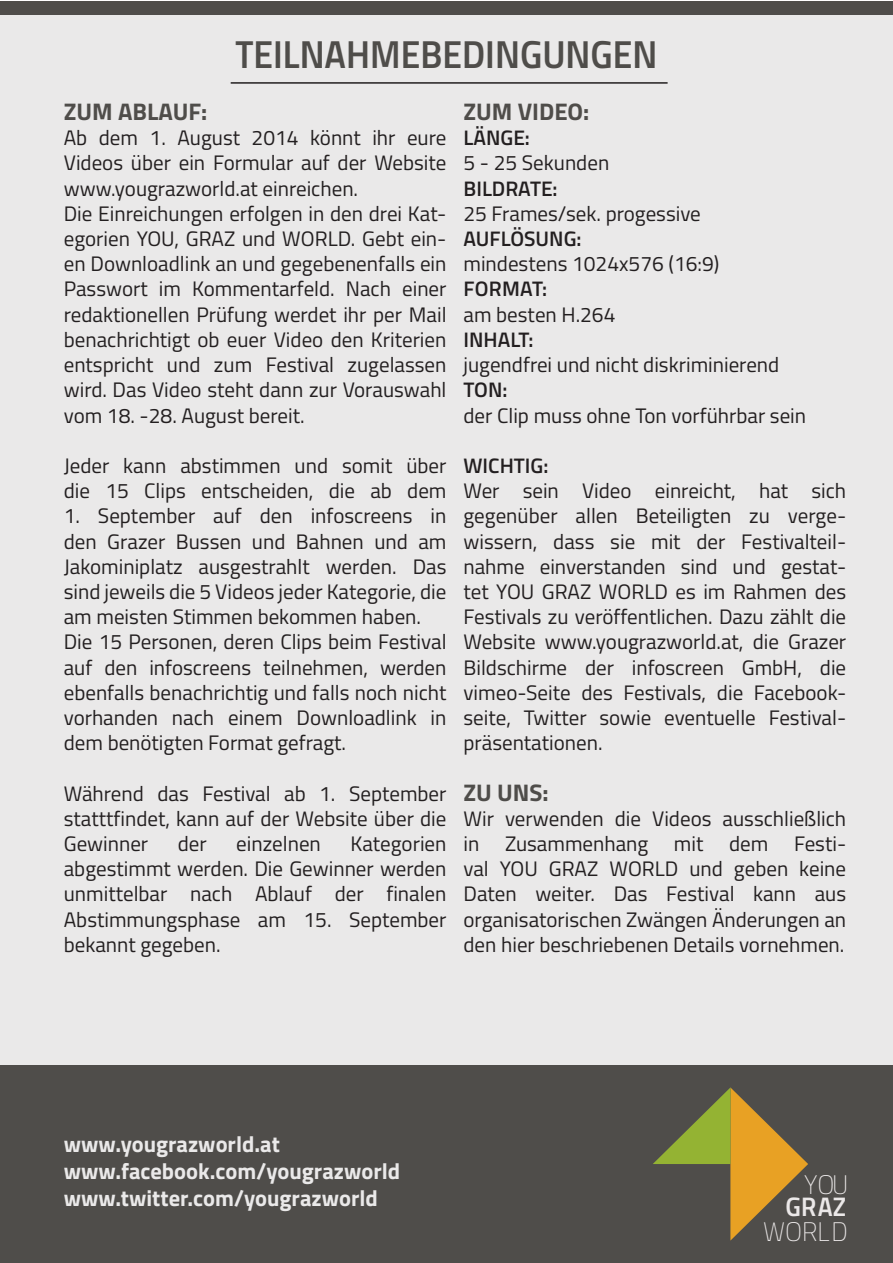
<style>
.page{position:relative;width:893px;height:1263px;background:#fff}
.page>*{position:absolute;margin:0;border:0;box-sizing:border-box;transform-origin:0 0}
.t1{font:39px "Titillium Semibold Upright";color:#4f4d4a}
.t2{font:26.85px "Titillium Thin Upright";color:#ebe8e8}
.t3{font:26.85px "Titillium Semibold Upright";color:#ebe8e8}
.t4{font:700 24px "Titillium";color:#4f4d4a}
.t5{font:700 22.5px/27px "Titillium";color:#eae9e9}
.t6{font:21px/25.2px "Titillium";color:#231f20;text-align:justify}
.t7{font:600 21px "Titillium";color:#231f20}
</style>
<div class="page">
<div style="left:0;top:1px;width:892px;height:1262px;background:#eae9e9"></div>
<hr style="left:231px;top:82px;width:437px;height:2px;background:#231f20">
<div style="left:0;top:1065px;width:892px;height:198px;background:#4f4d4a"></div>
<div style="left:0;top:1px;width:892px;height:14px;background:#4f4d4a"></div>
<svg style="left:653px;top:1087px;width:155px;height:153px"></svg>
<h1 class="t1" style="left:235px;top:25px;width:424px">TEILNAHMEBEDINGUNGEN</h1>
<p class="t4" style="left:64px;top:93px;width:145px">ZUM ABLAUF:</p>
<p class="t6" style="left:64px;top:124px;width:384px;text-align:left">Ab dem 1. August 2014 könnt ihr eure Videos über ein Formular auf der Website www.yougrazworld.at einreichen.<br>Die Einreichungen erfolgen in den drei Kat&shy;egorien YOU, GRAZ und WORLD. Gebt ein&shy;en Downloadlink an und gegebenenfalls ein Passwort im Kommentarfeld. Nach einer redaktionellen Prüfung werdet ihr per Mail benachrichtigt ob euer Video den Kriterien entspricht und zum Festival zugelassen wird. Das Video steht dann zur Vorauswahl vom 18. -28. August bereit.</p>
<p class="t6" style="left:64px;top:452px;width:384px">Jeder kann abstimmen und somit über die 15 Clips entscheiden, die ab dem</p>
<p class="t6" style="left:64px;top:502px;width:384px;text-align:left">1. September auf den infoscreens in den Grazer Bussen und Bahnen und am Jakominiplatz ausgestrahlt werden. Das sind jeweils die 5 Videos jeder Kategorie, die am meisten Stimmen bekommen haben.<br>Die 15 Personen, deren Clips beim Festival auf den infoscreens teilnehmen, werden ebenfalls benachrichtig und falls noch nicht vorhanden nach einem Downloadlink in dem benötigten Format gefragt.</p>
<p class="t6" style="left:64px;top:779px;width:384px">Während das Festival ab 1. September statttfindet, kann auf der Website über die Gewinner</p>
<p class="t6" style="left:178px;top:830px;width:30px">der</p>
<p class="t6" style="left:236px;top:830px;width:86px">einzelnen</p>
<p class="t6" style="left:64px;top:830px;width:384px;text-indent:287px">Kategorien abgestimmt werden. Die Gewinner werden unmittelbar nach Ablauf der finalen Abstimmungsphase am 15. September bekannt gegeben.</p>
<p class="t4" style="left:463px;top:93px;width:127px">ZUM VIDEO:</p>
<p class="t7" style="left:463px;top:122px;width:68px">LÄNGE:</p>
<p class="t6" style="left:463px;top:149px;width:147px">5 - 25 Sekunden</p>
<p class="t7" style="left:463px;top:173px;width:96px">BILDRATE:</p>
<p class="t6" style="left:463px;top:200px;width:239px">25 Frames/sek. progessive</p>
<p class="t7" style="left:463px;top:223px;width:120px">AUFLÖSUNG:</p>
<p class="t6" style="left:463px;top:250px;width:257px">mindestens 1024x576 (16:9)</p>
<p class="t7" style="left:464px;top:273px;width:85px">FORMAT:</p>
<p class="t6" style="left:463px;top:301px;width:153px">am besten H.264</p>
<p class="t7" style="left:463px;top:324px;width:72px">INHALT:</p>
<p class="t6" style="left:463px;top:351px;width:317px">jugendfrei und nicht diskriminierend</p>
<p class="t7" style="left:463px;top:374px;width:45px">TON:</p>
<p class="t6" style="left:463px;top:401px;width:344px">der Clip muss ohne Ton vorführbar sein</p>
<p class="t7" style="left:463px;top:450px;width:86px">WICHTIG:</p>
<p class="t6" style="left:463px;top:477px;width:384px">Wer sein Video einreicht, hat sich gegenüber allen Beteiligten zu verge&shy;wissern, dass sie mit der Festivalteil&shy;nahme einverstanden sind und gestat&shy;tet YOU GRAZ WORLD es im Rahmen des Festivals zu veröffentlichen. Dazu zählt die Website www.yougrazworld.at, die Grazer Bildschirme der infoscreen GmbH, die vimeo-Seite des Festivals, die Facebook&shy;seite, Twitter sowie eventuelle Festival&shy;präsentationen.</p>
<p class="t4" style="left:463px;top:774px;width:87px">ZU UNS:</p>
<p class="t6" style="left:463px;top:805px;width:384px">Wir verwenden die Videos ausschließlich in Zusammenhang mit dem Festi&shy;val YOU GRAZ WORLD und geben keine Daten weiter. Das Festival kann aus organisatorischen Zwängen Änderungen an den hier beschriebenen Details vornehmen.</p>
<p class="t5" style="left:64px;top:1130px;width:338px">www.yougrazworld.at www.facebook.com/yougrazworld www.twitter.com/yougrazworld</p>
<p class="t2" style="left:804px;top:1166px;width:46px">YOU</p>
<p class="t3" style="left:785px;top:1186px;width:62px">GRAZ</p>
<p class="t2" style="left:763px;top:1212px;width:86px">WORLD</p>
</div>
